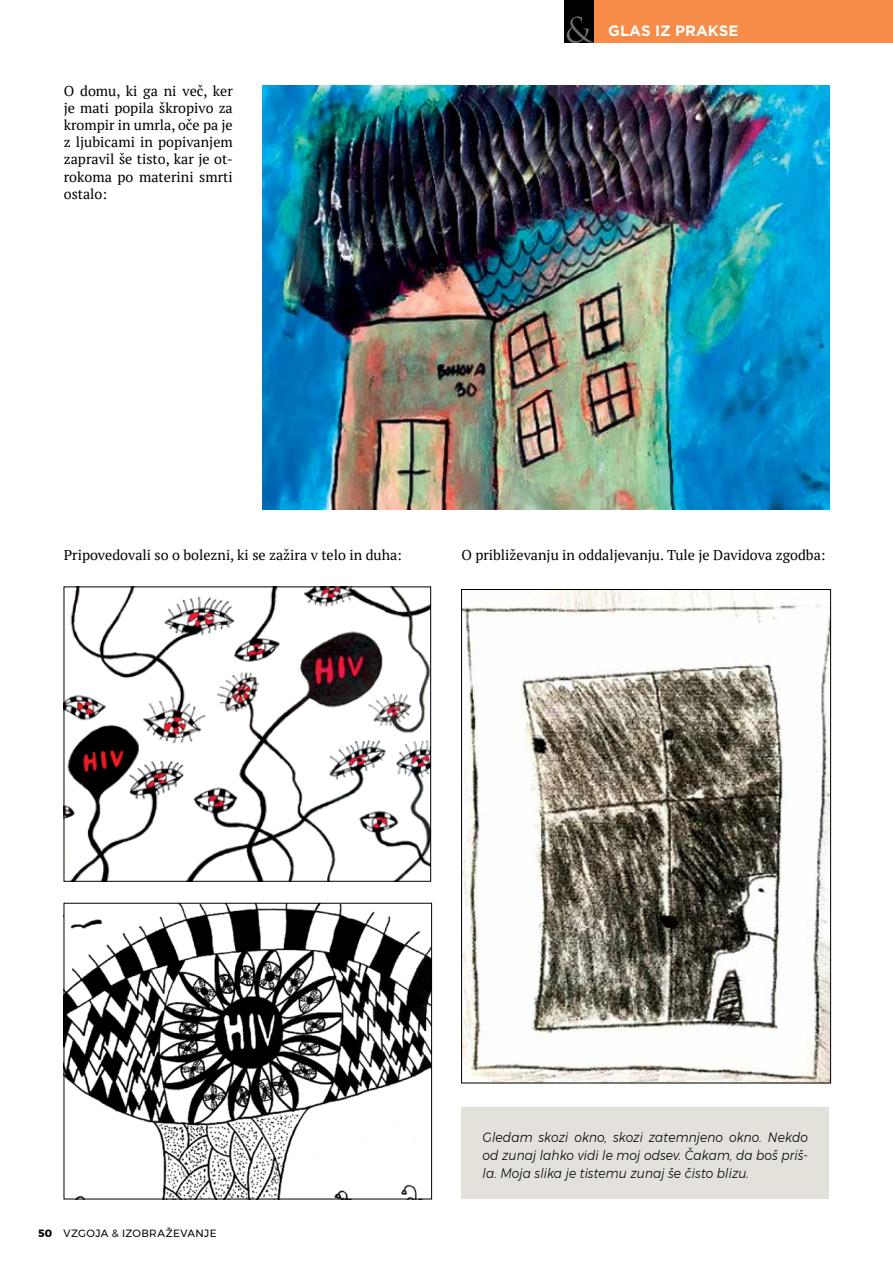
<style>
.page{position:relative;width:893px;height:1263px;background:#fff}
.page>*{position:absolute;margin:0;border:0;box-sizing:border-box;transform-origin:0 0}
.t1{font:700 15px "Gotham";color:#fff}
.t2{font:14.25px/17.1px "PT Serif";color:#000;text-align:justify}
.t3{font:italic 300 13.5px/18px "Montserrat";letter-spacing:.01em;color:#000;text-align:justify;scale:.9 1}
.t4{font:10.5px "Montserrat";letter-spacing:.04em;color:#000}
.s1{font-weight:700}
</style>
<div class="page">
<div style="left:594px;top:0;width:299px;height:43px;background:#f68c47"></div>
<div style="left:564px;top:0;width:30px;height:43px;background:#000"></div>
<svg style="left:567px;top:16px;width:27px;height:27px"></svg>
<img style="left:463px;top:591px;width:366px;height:490px">
<div style="left:461px;top:1107px;width:368px;height:92px;background:#e3e1da"></div>
<img style="left:263px;top:85px;width:566px;height:424px">
<img style="left:66px;top:589px;width:363px;height:290px">
<div style="left:64px;top:587px;width:367px;height:294px;border:1px solid #000"></div>
<img style="left:66px;top:905px;width:364px;height:292px">
<div style="left:64px;top:903px;width:368px;height:296px;border:1px solid #000"></div>
<p class="t2" style="left:64px;top:82px;width:171px">O domu, ki ga ni več, ker je mati popila škropivo za krompir in umrla, oče pa je z ljubicami in popivanjem zapravil še tisto, kar je ot&shy;rokoma po materini smrti ostalo:</p>
<p class="t1" style="left:608px;top:21px;width:132px">GLAS IZ PRAKSE</p>
<p class="t2" style="left:64px;top:546px;width:340px">Pripovedovali so o bolezni, ki se zažira v telo in duha:</p>
<p class="t2" style="left:461px;top:546px;width:366px">O približevanju in oddaljevanju. Tule je Davidova zgodba:</p>
<p class="t4" style="left:38px;top:1225px;width:178px"><span class="s1">50</span> VZGOJA &amp; IZOBRAŽEVANJE</p>
<p class="t3" style="left:483px;top:1128px;width:363px">Gledam skozi okno, skozi zatemnjeno okno. Nekdo od zunaj lahko vidi le moj odsev. Čakam, da boš priš&shy;la. Moja slika je tistemu zunaj še čisto blizu.</p>
</div>
